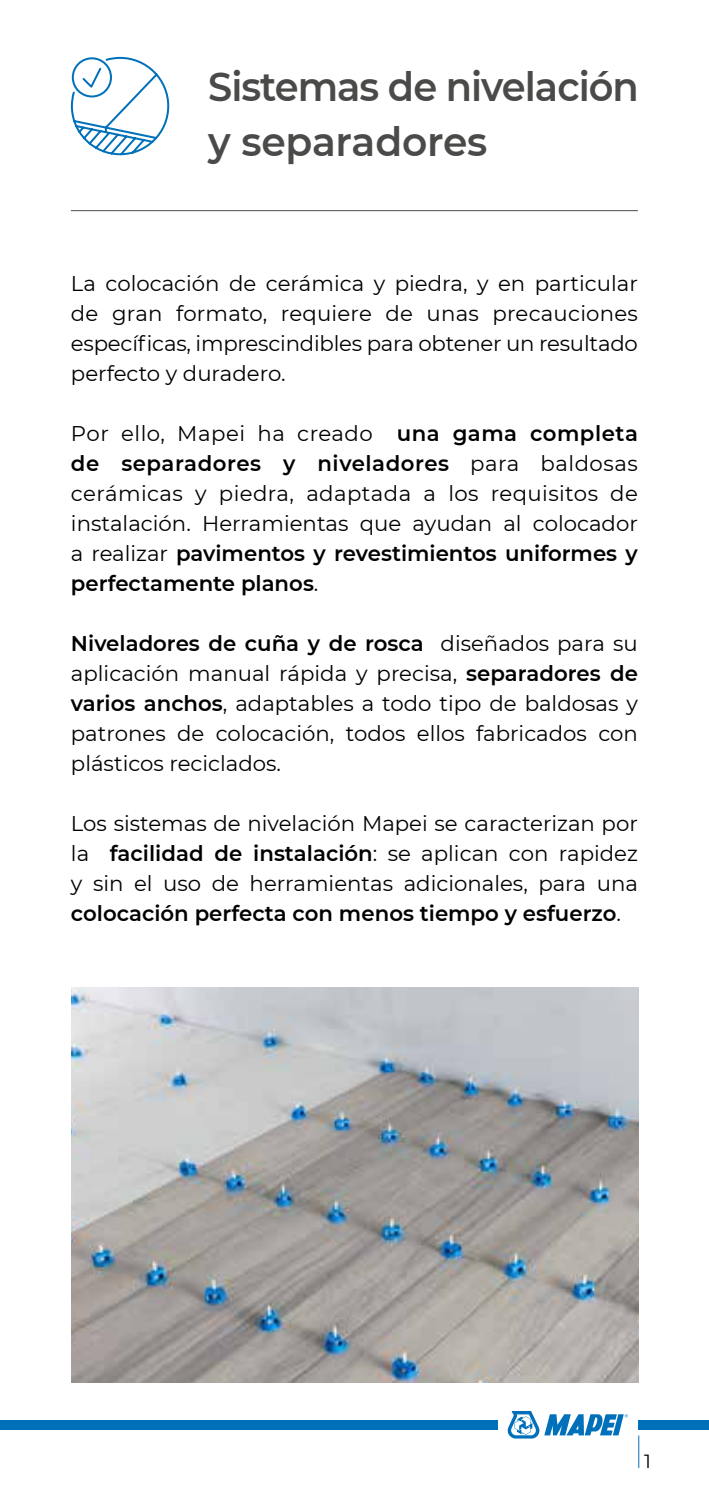
<style>
.page{position:relative;width:709px;height:1489px;background:#fff}
.page>*{position:absolute;margin:0;border:0;box-sizing:border-box;transform-origin:0 0}
.t1{font:600 40px/54.8px "Montserrat";letter-spacing:-.025em;color:#4a4a49;scale:.96 1}
.t2{font:21.25px/30px "Montserrat";color:#000;text-align:justify}
.t3{font:19px "Montserrat";color:#000}
.s1{font-weight:600}
</style>
<div class="page">
<svg style="left:507px;top:1411px;width:121px;height:27px"></svg>
<div style="left:638px;top:1419px;width:71px;height:10px;background:#0070ba"></div>
<hr style="left:638px;top:1435px;width:1px;height:32px;background:#0070ba">
<div style="left:0;top:1419px;width:497px;height:10px;background:#0070ba"></div>
<hr style="left:71px;top:210px;width:567px;height:1px;background:#4a4a49">
<svg style="left:70px;top:56px;width:100px;height:100px"></svg>
<img style="left:71px;top:987px;width:567px;height:395px">
<h1 class="t1" style="left:208px;top:58px;width:450px">Sistemas de nivelación y separadores</h1>
<p class="t2" style="left:71px;top:267px;width:568px">La colocación de cerámica y piedra, y en particular de gran formato, requiere de unas precauciones específicas, imprescindibles para obtener un resultado perfecto y duradero.</p>
<p class="t2" style="left:71px;top:418px;width:568px">Por ello, Mapei ha creado <span class="s1">una gama completa de separadores y niveladores</span> para baldosas cerámicas y piedra, adaptada a los requisitos de instalación. Herramientas que ayudan al colocador a realizar <span class="s1">pavimentos y revestimientos uniformes y perfectamente planos</span>.</p>
<p class="t2" style="left:71px;top:628px;width:568px"><span class="s1">Niveladores de cuña y de rosca</span> diseñados para su aplicación manual rápida y precisa, <span class="s1">separadores de varios anchos</span>, adaptables a todo tipo de baldosas y patrones de colocación, todos ellos fabricados con plásticos reciclados.</p>
<p class="t2" style="left:71px;top:808px;width:568px">Los sistemas de nivelación Mapei se caracterizan por la <span class="s1">facilidad de instalación</span>: se aplican con rapidez y sin el uso de herramientas adicionales, para una <span class="s1">colocación perfecta con menos tiempo y esfuerzo</span>.</p>
<p class="t3" style="left:644px;top:1447px;width:8px">1</p>
</div>
